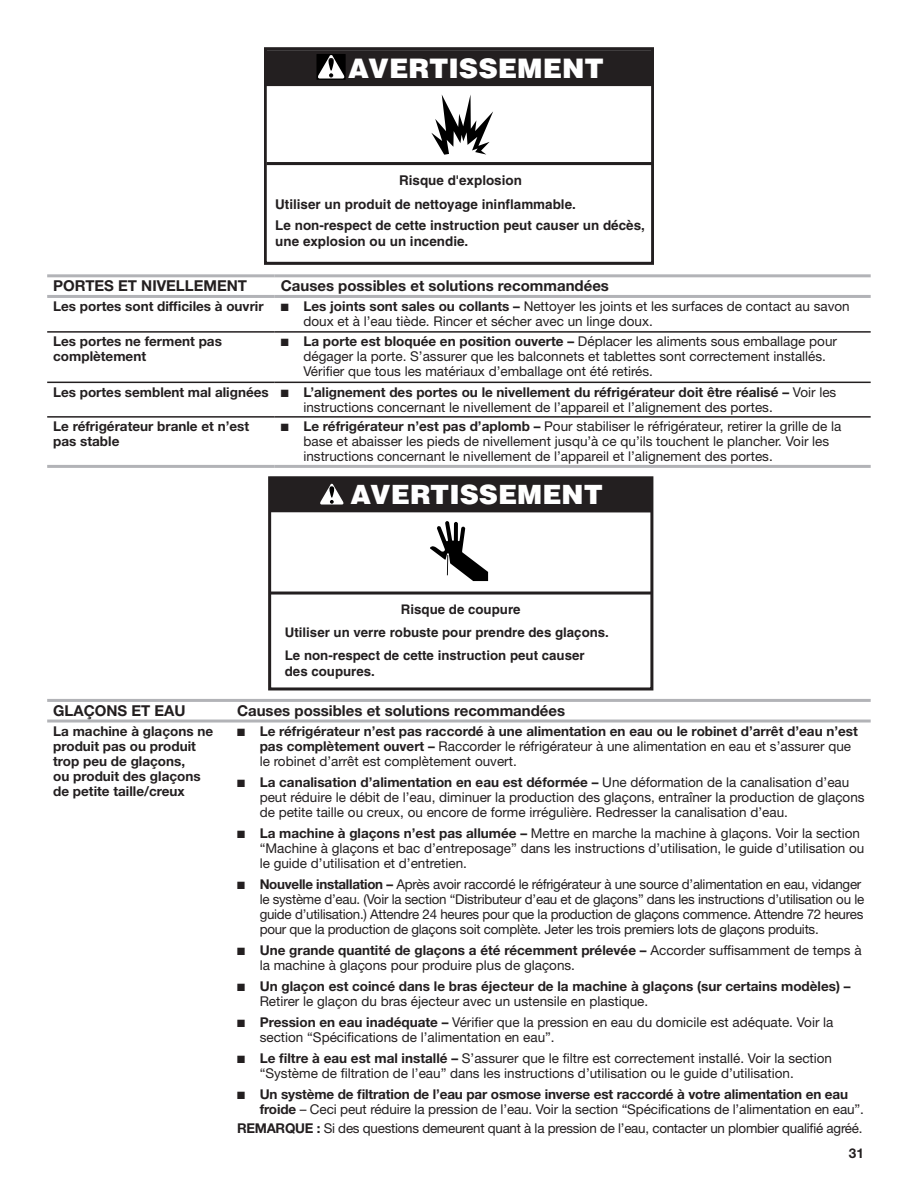
<style>
.page{position:relative;width:918px;height:1188px;background:#fff}
.page>*{position:absolute;margin:0;border:0;box-sizing:border-box;transform-origin:0 0}
.t1{font:900 27px "Helvetica";color:#fff}
.t2{font:900 26.55px "Helvetica";color:#fff}
.Body_Bold{font:700 15px "Helvetica Neue LT Std";color:#231f20}
.Body{font:13.5px/15px "Helvetica Neue LT Std";color:#231f20}
.Body-2{font:13.5px/15px "Helvetica Neue LT Std";letter-spacing:-.02em;color:#231f20}
.Body-3{font:700 13.5px/15px "Helvetica Neue LT Std";color:#231f20}
.t3{font:700 13.5px/23.7px "Helvetica";color:#231f20}
.Body_Bold-2{font:700 13.5px/15px "Helvetica Neue LT Std";color:#231f20}
.t4{font:700 13.35px/23px "Helvetica";color:#231f20}
.s1{font-weight:700}
.s2{font-weight:400}
</style>
<div class="page">
<hr style="left:47px;top:331px;width:228px;height:2px;background:#231f20">
<hr style="left:275px;top:331px;width:596px;height:2px;background:#231f20">
<hr style="left:47px;top:382px;width:228px;height:1px;background:#231f20">
<hr style="left:275px;top:382px;width:596px;height:1px;background:#231f20">
<hr style="left:47px;top:416px;width:228px;height:2px;background:#231f20">
<hr style="left:275px;top:416px;width:596px;height:2px;background:#231f20">
<hr style="left:47px;top:274px;width:228px;height:3px;background:#b2b3b7">
<hr style="left:275px;top:274px;width:596px;height:3px;background:#b2b3b7">
<hr style="left:47px;top:295px;width:228px;height:3px;background:#b2b3b7">
<hr style="left:275px;top:295px;width:596px;height:3px;background:#b2b3b7">
<hr style="left:47px;top:465px;width:228px;height:3px;background:#b2b3b7">
<hr style="left:275px;top:465px;width:596px;height:3px;background:#b2b3b7">
<hr style="left:47px;top:699px;width:184px;height:3px;background:#b2b3b7">
<hr style="left:231px;top:699px;width:640px;height:3px;background:#b2b3b7">
<hr style="left:47px;top:720px;width:184px;height:3px;background:#b2b3b7">
<hr style="left:231px;top:720px;width:640px;height:3px;background:#b2b3b7">
<div style="left:265px;top:47px;width:388px;height:218px;border:3px solid #231f20"></div>
<div style="left:266px;top:50px;width:386px;height:36px;background:#231f20"></div>
<hr style="left:266px;top:162px;width:386px;height:3px;background:#231f20">
<svg style="left:431px;top:95px;width:62px;height:60px"></svg>
<svg style="left:316px;top:54px;width:30px;height:26px"></svg>
<hr style="left:270px;top:592px;width:381px;height:3px;background:#231f20">
<div style="left:268px;top:476px;width:385px;height:214px;border:3px solid #231f20"></div>
<div style="left:270px;top:477px;width:382px;height:35px;background:#231f20"></div>
<svg style="left:320px;top:484px;width:24px;height:21px"></svg>
<svg style="left:430px;top:521px;width:58px;height:60px"></svg>
<p class="t1" style="left:348px;top:51px;width:257px">AVERTISSEMENT</p>
<p class="t3" style="left:275px;top:168px;width:302px;text-indent:124px">Risque d'explosion<br>Utiliser un produit de nettoyage ininflammable.</p>
<p class="t3" style="left:275px;top:217px;width:371px;line-height:16.5px">Le non-respect de cette instruction peut causer un décès, une explosion ou un incendie.</p>
<p class="Body_Bold" style="left:53px;top:277px;width:195px">PORTES ET NIVELLEMENT</p>
<p class="Body_Bold" style="left:281px;top:277px;width:330px">Causes possibles et solutions recommandées</p>
<p class="Body_Bold-2" style="left:53px;top:298px;width:212px">Les portes sont difficiles à ouvrir</p>
<p class="Body" style="left:303px;top:299px;width:548px;text-indent:-23px">■ <span class="s1">Les joints sont sales ou collants –</span> Nettoyer les joints et les surfaces de contact au savon doux et à l’eau tiède. Rincer et sécher avec un linge doux.</p>
<p class="Body_Bold-2" style="left:53px;top:334px;width:170px">Les portes ne ferment pas complètement</p>
<p class="Body" style="left:303px;top:334px;width:535px;text-indent:-23px">■ <span class="s1">La porte est bloquée en position ouverte –</span> Déplacer les aliments sous emballage pour dégager la porte. S’assurer que les balconnets et tablettes sont correctement installés.<br>Vérifier que tous les matériaux d’emballage ont été retirés.</p>
<p class="Body_Bold-2" style="left:53px;top:384px;width:217px">Les portes semblent mal alignées</p>
<p class="Body" style="left:303px;top:384px;width:534px;text-indent:-23px">■ <span class="s1">L’alignement des portes ou le nivellement du réfrigérateur doit être réalisé –</span> Voir les instructions concernant le nivellement de l’appareil et l’alignement des portes.</p>
<p class="Body_Bold-2" style="left:53px;top:419px;width:198px">Le réfrigérateur branle et n’est pas stable</p>
<p class="Body" style="left:303px;top:419px;width:539px;text-indent:-23px">■ <span class="s1">Le réfrigérateur n’est pas d’aplomb –</span> Pour stabiliser le réfrigérateur, retirer la grille de la base et abaisser les pieds de nivellement jusqu’à ce qu’ils touchent le plancher. Voir les instructions concernant le nivellement de l’appareil et l’alignement des portes.</p>
<p class="t2" style="left:350px;top:478px;width:254px">AVERTISSEMENT</p>
<p class="t4" style="left:285px;top:598px;width:326px;text-indent:116px">Risque de coupure<br>Utiliser un verre robuste pour prendre des glaçons.<br>Le non-respect de cette instruction peut causer</p>
<p class="t4" style="left:285px;top:659px;width:92px">des coupures.</p>
<p class="Body_Bold" style="left:53px;top:701px;width:134px">GLAÇONS ET EAU</p>
<p class="Body_Bold" style="left:237px;top:701px;width:330px">Causes possibles et solutions recommandées</p>
<p class="Body-3" style="left:53px;top:723px;width:161px">La machine à glaçons ne produit pas ou produit trop peu de glaçons,<br>ou produit des glaçons de petite taille/creux</p>
<p class="Body-3" style="left:260px;top:723px;width:600px;text-indent:-23px">■ Le réfrigérateur n’est pas raccordé à une alimentation en eau ou le robinet d’arrêt d’eau n’est pas complètement ouvert – <span class="s2">Raccorder le réfrigérateur à une alimentation en eau et s’assurer que le robinet d’arrêt est complètement ouvert.</span></p>
<p class="Body" style="left:260px;top:774px;width:606px;text-indent:-23px">■ <span class="s1">La canalisation d’alimentation en eau est déformée –</span> Une déformation de la canalisation d’eau peut réduire le débit de l’eau, diminuer la production des glaçons, entraîner la production de glaçons de petite taille ou creux, ou encore de forme irrégulière. Redresser la canalisation d’eau.</p>
<p class="Body" style="left:260px;top:825px;width:606px;text-indent:-23px">■ <span class="s1">La machine à glaçons n’est pas allumée –</span> Mettre en marche la machine à glaçons. Voir la section “Machine à glaçons et bac d’entreposage” dans les instructions d’utilisation, le guide d’utilisation ou le guide d’utilisation et d’entretien.</p>
<p class="Body-2" style="left:260px;top:876px;width:606px;text-indent:-23px">■ <span class="s1">Nouvelle installation –</span> Après avoir raccordé le réfrigérateur à une source d’alimentation en eau, vidanger le système d’eau. (Voir la section “Distributeur d’eau et de glaçons” dans les instructions d’utilisation ou le guide d’utilisation.) Attendre 24 heures pour que la production de glaçons commence. Attendre 72 heures pour que la production de glaçons soit complète. Jeter les trois premiers lots de glaçons produits.</p>
<p class="Body" style="left:260px;top:942px;width:604px;text-indent:-23px">■ <span class="s1">Une grande quantité de glaçons a été récemment prélevée –</span> Accorder suffisamment de temps à la machine à glaçons pour produire plus de glaçons.</p>
<p class="Body-3" style="left:260px;top:978px;width:592px;text-indent:-23px">■ Un glaçon est coincé dans le bras éjecteur de la machine à glaçons (sur certains modèles) –<br><span class="s2">Retirer le glaçon du bras éjecteur avec un ustensile en plastique.</span></p>
<p class="Body" style="left:260px;top:1014px;width:575px;text-indent:-23px">■ <span class="s1">Pression en eau inadéquate –</span> Vérifier que la pression en eau du domicile est adéquate. Voir la section “Spécifications de l’alimentation en eau”.</p>
<p class="Body" style="left:260px;top:1050px;width:574px;text-indent:-23px">■ <span class="s1">Le filtre à eau est mal installé –</span> S’assurer que le filtre est correctement installé. Voir la section “Système de filtration de l’eau” dans les instructions d’utilisation ou le guide d’utilisation.</p>
<p class="Body" style="left:260px;top:1086px;width:606px;text-indent:-23px">■ <span class="s1">Un système de filtration de l’eau par osmose inverse est raccordé à votre alimentation en eau froide</span> – Ceci peut réduire la pression de l’eau. Voir la section “Spécifications de l’alimentation en eau”.</p>
<p class="Body-2" style="left:237px;top:1121px;width:627px"><span class="s1">REMARQUE :</span> Si des questions demeurent quant à la pression de l’eau, contacter un plombier qualifié agréé.</p>
<p class="Body-3" style="left:849px;top:1146px;width:17px">31</p>
</div>
